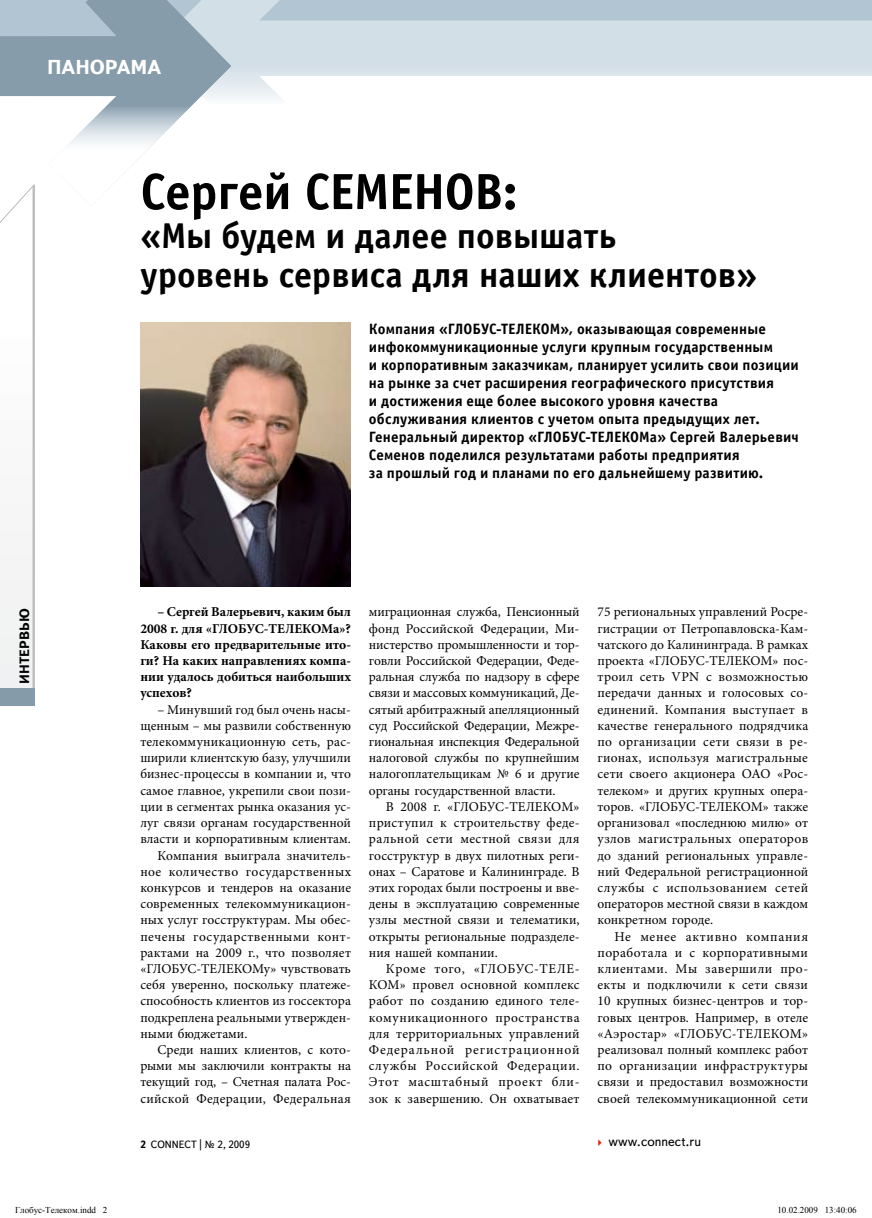
<style>
.page{position:relative;width:872px;height:1218px;background:#fff}
.page>*{position:absolute;margin:0;border:0;box-sizing:border-box;transform-origin:0 0}
.t1{font:700 51px "Officina Sans C";letter-spacing:-.015em;color:#000}
.t2{font:700 36px/39px "Officina Sans C";color:#000}
.t3{font:700 20.1px "Text Book C";letter-spacing:-.015em;color:#fff}
.t4{font:700 15px/18px "Officina Sans C";letter-spacing:.01em;color:#000}
.t5{font:13.5px/16.2px "Minion Pro";color:#000;text-align:justify}
.t6{font:700 13.5px/16.2px "Minion Pro";color:#000;text-align:justify}
.t7{font:13.5px "Minion Pro";letter-spacing:.03em;color:#000}
.t8{font:13.5px "Minion Pro";letter-spacing:.02em;color:#000}
.t9{font:13.5px "Minion Pro";letter-spacing:.035em;color:#000}
.t10{font:13.5px "Text Book C";color:#000}
.t11{font:700 13.5px "Text Book C";color:#000}
.t12{font:10.5px "Text Book C";color:#000}
.t13{font:9px "Times New Roman";color:#000}
.s1{font-weight:700}
.s2{color:#e41f0e}
</style>
<div class="page">
<svg style="left:231px;top:0;width:641px;height:100px"></svg>
<svg style="left:0;top:0;width:231px;height:206px"></svg>
<div style="left:0;top:688px;width:35px;height:17px;background:#869ba9"></div>
<svg style="left:0;top:184px;width:35px;height:504px"></svg>
<img style="left:140px;top:323px;width:211px;height:264px">
<h3 class="t3" style="left:47px;top:56px;width:116px">ПАНОРАМА</h3>
<p class="t11" style="left:17px;top:683px;width:77px;rotate:-90deg">интервью</p>
<h1 class="t1" style="left:140px;top:163px;width:379px">Сергей СЕМЕНОВ:</h1>
<h2 class="t2" style="left:140px;top:217px;width:618px">«Мы будем и далее повышать<br>уровень сервиса для наших клиентов»</h2>
<p class="t4" style="left:369px;top:320px;width:431px">Компания «ГЛОБУС-ТЕЛЕКОМ», оказывающая современные инфокоммуникационные услуги крупным государственным<br>и корпоративным заказчикам, планирует усилить свои позиции на рынке за счет расширения географического присутствия<br>и достижения еще более высокого уровня качества обслуживания клиентов с учетом опыта предыдущих лет.<br>Генеральный директор «ГЛОБУС-ТЕЛЕКОМа» Сергей Валерьевич Семенов поделился результатами работы предприятия<br>за прошлый год и планами по его дальнейшему развитию.</p>
<p class="t6" style="left:140px;top:604px;width:212px;text-indent:17px">– Сергей Валерьевич, каким был 2008 г. для «ГЛОБУС-ТЕЛЕКОМа»?<br>Каковы его предварительные ито&shy;ги? На каких направлениях компа&shy;нии удалось добиться наибольших успехов?</p>
<p class="t5" style="left:157px;top:701px;width:195px">– Минувший год был очень насы-</p>
<p class="t5" style="left:140px;top:717px;width:212px">щенным – мы развили собственную</p>
<p class="t5" style="left:140px;top:733px;width:212px">телекоммуникационную сеть, рас-</p>
<p class="t5" style="left:140px;top:750px;width:212px">ширили клиентскую базу, улучшили</p>
<p class="t5" style="left:140px;top:766px;width:212px">бизнес-процессы в компании и, что</p>
<p class="t5" style="left:140px;top:782px;width:212px">самое главное, укрепили свои пози-</p>
<p class="t5" style="left:140px;top:798px;width:212px">ции в сегментах рынка оказания ус-</p>
<p class="t5" style="left:140px;top:814px;width:212px">луг связи органам государственной</p>
<p class="t5" style="left:140px;top:831px;width:212px">власти и корпоративным клиентам.</p>
<p class="t5" style="left:157px;top:847px;width:195px">Компания выиграла значитель-</p>
<p class="t7" style="left:140px;top:862px;width:212px">ное количество государственных</p>
<p class="t5" style="left:140px;top:879px;width:212px">конкурсов и тендеров на оказание</p>
<p class="t5" style="left:140px;top:895px;width:212px">современных телекоммуникацион-</p>
<p class="t5" style="left:140px;top:912px;width:212px">ных услуг госструктурам. Мы обес-</p>
<p class="t9" style="left:140px;top:927px;width:212px">печены государственными конт-</p>
<p class="t5" style="left:140px;top:944px;width:212px">рактами на 2009 г., что позволяет</p>
<p class="t5" style="left:140px;top:960px;width:212px">«ГЛОБУС-ТЕЛЕКОМу» чувствовать</p>
<p class="t5" style="left:140px;top:976px;width:210px">себя уверенно, поскольку платеже-</p>
<p class="t5" style="left:140px;top:993px;width:212px">способность клиентов из госсектора</p>
<p class="t5" style="left:140px;top:1009px;width:212px">подкреплена реальными утвержден-</p>
<p class="t5" style="left:140px;top:1025px;width:109px">ными бюджетами.</p>
<p class="t5" style="left:157px;top:1041px;width:195px">Среди наших клиентов, с кото-</p>
<p class="t5" style="left:140px;top:1057px;width:212px">рыми мы заключили контракты на</p>
<p class="t5" style="left:140px;top:1074px;width:212px">текущий год, – Счетная палата Рос-</p>
<p class="t8" style="left:140px;top:1089px;width:212px">сийской Федерации, Федеральная</p>
<p class="t5" style="left:369px;top:604px;width:212px">миграционная служба, Пенсионный фонд Российской Федерации, Ми&shy;нистерство промышленности и тор&shy;говли Российской Федерации, Феде&shy;ральная служба по надзору в сфере связи и массовых коммуникаций, Де&shy;сятый арбитражный апелляционный суд Российской Федерации, Межре&shy;гиональная инспекция Федеральной налоговой службы по крупнейшим налогоплательщикам № 6 и другие органы государственной власти.</p>
<p class="t5" style="left:369px;top:798px;width:212px;text-indent:17px">В 2008 г. «ГЛОБУС-ТЕЛЕКОМ» приступил к строительству феде&shy;ральной сети местной связи для госструктур в двух пилотных реги&shy;онах – Саратове и Калининграде. В этих городах были построены и вве&shy;дены в эксплуатацию современные узлы местной связи и телематики, открыты региональные подразделе&shy;ния нашей компании.</p>
<p class="t5" style="left:369px;top:960px;width:212px;text-indent:17px">Кроме того, «ГЛОБУС-ТЕЛЕ-КОМ» провел основной комплекс работ по созданию единого теле&shy;комуникационного пространства для территориальных управлений Федеральной регистрационной службы Российской Федерации.<br>Этот масштабный проект бли&shy;зок к завершению. Он охватывает</p>
<p class="t5" style="left:597px;top:604px;width:212px">75 региональных управлений Росре&shy;гистрации от Петропавловска-Кам&shy;чатского до Калининграда. В рамках проекта «ГЛОБУС-ТЕЛЕКОМ» пос&shy;троил сеть VPN с возможностью передачи данных и голосовых со&shy;единений. Компания выступает в качестве генерального подрядчика по организации сети связи в ре&shy;гионах, используя магистральные сети своего акционера ОАО «Рос&shy;телеком» и других крупных опера&shy;торов. «ГЛОБУС-ТЕЛЕКОМ» также организовал «последнюю милю» от узлов магистральных операторов до зданий региональных управле&shy;ний Федеральной регистрационной службы с использованием сетей операторов местной связи в каждом конкретном городе.</p>
<p class="t5" style="left:597px;top:928px;width:212px;text-indent:17px">Не менее активно компания поработала и с корпоративными клиентами. Мы завершили про&shy;екты и подключили к сети связи 10 крупных бизнес-центров и тор&shy;говых центров. Например, в отеле «Аэростар» «ГЛОБУС-ТЕЛЕКОМ» реализовал полный комплекс работ по организации инфраструктуры связи и предоставил возможности своей телекоммуникационной сети</p>
<p class="t12" style="left:140px;top:1138px;width:111px"><span class="s1">2</span> CONNECT | № 2, 2009</p>
<p class="t10" style="left:594px;top:1133px;width:108px"><span class="s2">✔</span> www.connect.ru</p>
<p class="t13" style="left:15px;top:1204px;width:94px">Глобус-Телеком.indd 2</p>
<p class="t13" style="left:777px;top:1204px;width:81px">10.02.2009 13:40:06</p>
</div>
